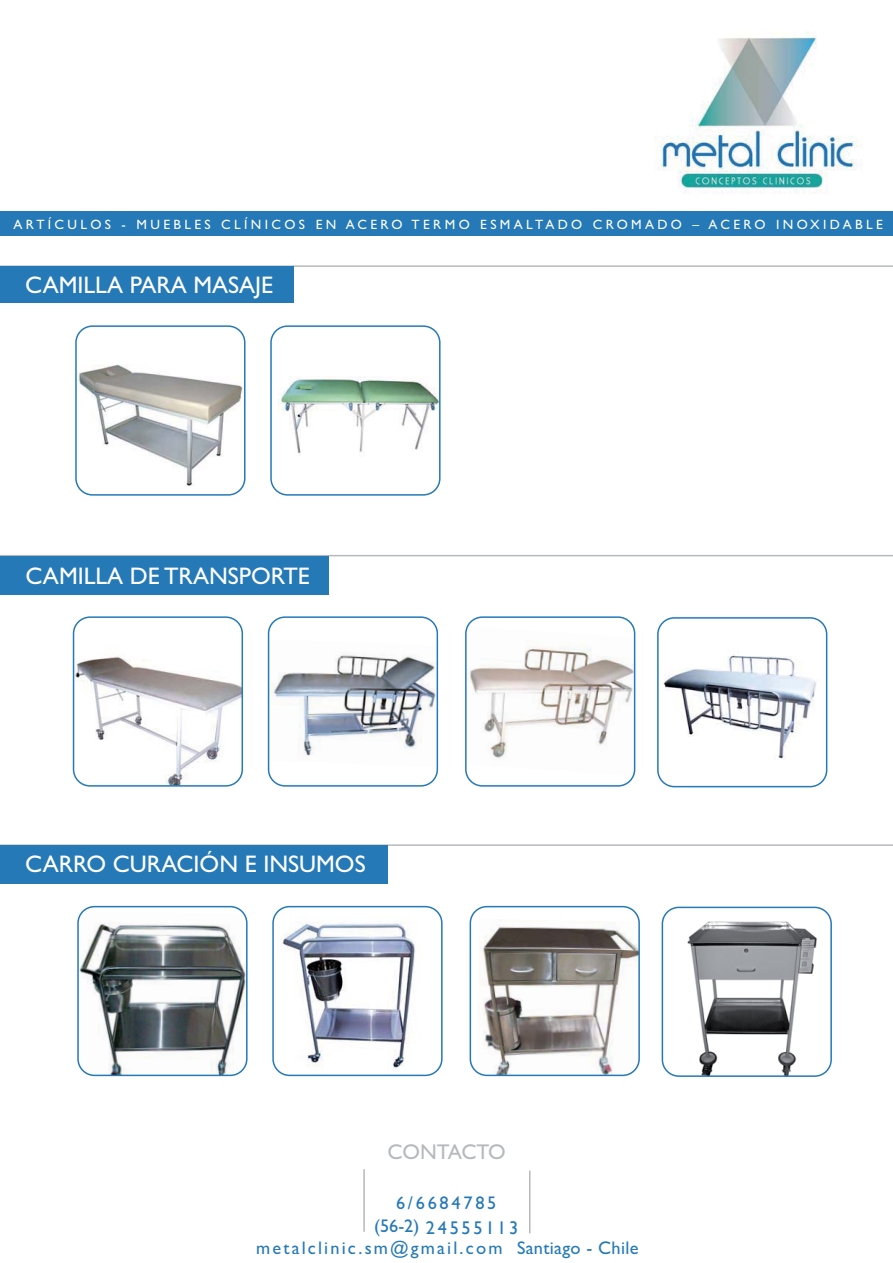
<style>
.page{position:relative;width:893px;height:1263px;background:#fff}
.page>*{position:absolute;margin:0;border:0;box-sizing:border-box;transform-origin:0 0}
.t1{font:24px "Gill Sans";color:#fff}
.t2{font:21.3px "Gill Sans";color:#b6b9bc}
.t3{font:18.3px "Gill Sans";letter-spacing:.12em;color:#2579b6}
.t4{font:18.3px/24.9px "Gill Sans";letter-spacing:.15em;color:#2579b6;text-align:center}
.t5{font:13.5px "Gill Sans";letter-spacing:.25em;color:#fff}
</style>
<div class="page">
<div style="left:0;top:211px;width:893px;height:25px;background:#2579b6"></div>
<img style="left:654px;top:32px;width:208px;height:161px">
<hr style="left:363px;top:1169px;width:2px;height:63px;background:#b6b9bc">
<hr style="left:529px;top:1171px;width:1px;height:62px;background:#b6b9bc">
<hr style="left:0;top:265px;width:893px;height:2px;background:#b6b9bc">
<img style="left:78px;top:364px;width:167px;height:127px">
<div style="left:75px;top:325px;width:170px;height:171px;border:2px solid #2579b6;border-radius:17px"></div>
<img style="left:278px;top:376px;width:159px;height:79px">
<div style="left:270px;top:325px;width:170px;height:171px;border:2px solid #2579b6;border-radius:16px"></div>
<img style="left:74px;top:656px;width:168px;height:128px">
<div style="left:73px;top:616px;width:170px;height:171px;border:2px solid #2579b6;border-radius:16px"></div>
<img style="left:271px;top:655px;width:164px;height:101px">
<div style="left:268px;top:616px;width:170px;height:171px;border:2px solid #2579b6;border-radius:16px"></div>
<img style="left:468px;top:626px;width:167px;height:150px">
<div style="left:465px;top:616px;width:170px;height:171px;border:2px solid #2579b6;border-radius:16px"></div>
<img style="left:663px;top:655px;width:154px;height:105px">
<div style="left:657px;top:617px;width:170px;height:170px;border:2px solid #2579b6;border-radius:16px"></div>
<img style="left:80px;top:911px;width:165px;height:164px">
<div style="left:77px;top:906px;width:171px;height:170px;border:2px solid #2579b6;border-radius:16px"></div>
<img style="left:273px;top:907px;width:169px;height:168px;border-radius:16px">
<div style="left:272px;top:906px;width:171px;height:170px;border:2px solid #2579b6;border-radius:16px"></div>
<img style="left:477px;top:920px;width:162px;height:155px">
<div style="left:470px;top:906px;width:170px;height:170px;border:2px solid #2579b6;border-radius:16px"></div>
<img style="left:687px;top:907px;width:136px;height:169px">
<div style="left:662px;top:907px;width:170px;height:170px;border:2px solid #2579b6;border-radius:16px"></div>
<hr style="left:0;top:555px;width:893px;height:1px;background:#b6b9bc">
<hr style="left:0;top:844px;width:893px;height:2px;background:#b6b9bc">
<div style="left:0;top:845px;width:387px;height:38px;background:#2579b6"></div>
<div style="left:0;top:556px;width:329px;height:39px;background:#2579b6"></div>
<div style="left:0;top:266px;width:293px;height:36px;background:#2579b6"></div>
<p class="t5" style="left:14px;top:216px;width:871px">ARTÍCULOS - MUEBLES CLÍNICOS EN ACERO TERMO ESMALTADO CROMADO – ACERO INOXIDABLE</p>
<h1 class="t1" style="left:25px;top:271px;width:249px">CAMILLA PARA MASAJE</h1>
<h1 class="t1" style="left:26px;top:562px;width:286px">CAMILLA DE TRANSPORTE</h1>
<h1 class="t1" style="left:25px;top:850px;width:342px">CARRO CURACIÓN E INSUMOS</h1>
<h2 class="t2" style="left:387px;top:1139px;width:120px">CONTACTO</h2>
<h3 class="t4" style="left:374px;top:1190px;width:146px">6/6684785 (56-2) 24555113</h3>
<h3 class="t3" style="left:256px;top:1237px;width:384px">metalclinic.sm@gmail.com Santiago - Chile</h3>
</div>
